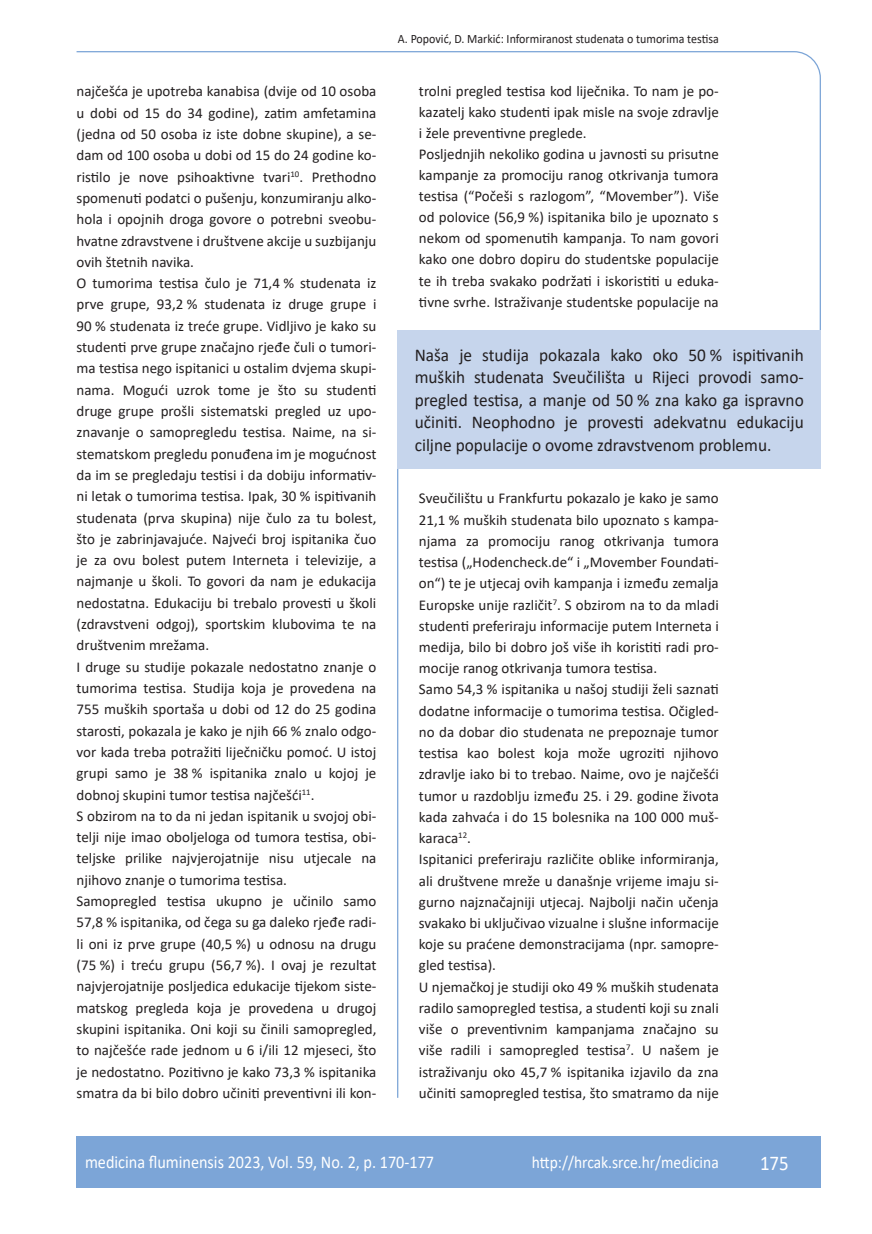
<style>
.page{position:relative;width:872px;height:1234px;background:#fff}
.page>*{position:absolute;margin:0;border:0;box-sizing:border-box;transform-origin:0 0}
.t1{font:21px "Calibri";color:#fff;scale:.9 1}
.anterfile{font:18px/22.5px "Calibri";color:#231f20;text-align:justify;scale:.96 1}
.t2{font:18px "Calibri";color:#fff;scale:.9 1}
.t3{font:17.25px "Calibri";color:#fff;scale:.9 1}
.osnovni_tekst{font:15px/21.3px "Calibri";color:#231f20;text-align:justify}
.glava{font:12.75px "Calibri";color:#231f20;scale:.94 1}
</style>
<div class="page">
<svg style="left:76px;top:51px;width:745px;height:281px"></svg>
<hr style="left:397px;top:463px;width:1px;height:634px;background:#7ca5d7">
<div style="left:77px;top:1135px;width:744px;height:51px;background:#7ca5d7"></div>
<div style="left:398px;top:330px;width:423px;height:138px;background:#c6d5ec"></div>
<p class="osnovni_tekst" style="left:77px;top:80px;width:301px">najčešća je upotreba kanabisa (dvije od 10 osoba u dobi od 15 do 34 godine), zatim amfetamina (jedna od 50 osoba iz iste dobne skupine), a se&shy;dam od 100 osoba u dobi od 15 do 24 godine ko&shy;ristilo je nove psihoaktivne tvari<sup>10</sup>. Prethodno spomenuti podatci o pušenju, konzumiranju alko&shy;hola i opojnih droga govore o potrebni sveobu&shy;hvatne zdravstvene i društvene akcije u suzbijanju ovih štetnih navika.</p>
<p class="osnovni_tekst" style="left:77px;top:272px;width:301px">O tumorima testisa čulo je 71,4 % studenata iz prve grupe, 93,2 % studenata iz druge grupe i 90 % studenata iz treće grupe. Vidljivo je kako su studenti prve grupe značajno rjeđe čuli o tumori&shy;ma testisa nego ispitanici u ostalim dvjema skupi&shy;nama. Mogući uzrok tome je što su studenti druge grupe prošli sistematski pregled uz upo&shy;znavanje o samopregledu testisa. Naime, na si&shy;stematskom pregledu ponuđena im je mogućnost da im se pregledaju testisi i da dobiju informativ&shy;ni letak o tumorima testisa. Ipak, 30 % ispitivanih studenata (prva skupina) nije čulo za tu bolest, što je zabrinjavajuće. Najveći broj ispitanika čuo je za ovu bolest putem Interneta i televizije, a najmanje u školi. To govori da nam je edukacija nedostatna. Edukaciju bi trebalo provesti u školi (zdravstveni odgoj), sportskim klubovima te na društvenim mrežama.</p>
<p class="osnovni_tekst" style="left:77px;top:655px;width:301px">I druge su studije pokazale nedostatno znanje o tumorima testisa. Studija koja je provedena na 755 muških sportaša u dobi od 12 do 25 godina starosti, pokazala je kako je njih 66 % znalo odgo&shy;vor kada treba potražiti liječničku pomoć. U istoj grupi samo je 38 % ispitanika znalo u kojoj je dobnoj skupini tumor testisa najčešći<sup>11</sup>.</p>
<p class="osnovni_tekst" style="left:77px;top:804px;width:301px">S obzirom na to da ni jedan ispitanik u svojoj obi&shy;telji nije imao oboljeloga od tumora testisa, obi&shy;teljske prilike najvjerojatnije nisu utjecale na njihovo znanje o tumorima testisa.</p>
<p class="osnovni_tekst" style="left:77px;top:889px;width:301px">Samopregled testisa ukupno je učinilo samo 57,8 % ispitanika, od čega su ga daleko rjeđe radi&shy;li oni iz prve grupe (40,5 %) u odnosu na drugu (75 %) i treću grupu (56,7 %). I ovaj je rezultat najvjerojatnije posljedica edukacije tijekom siste&shy;matskog pregleda koja je provedena u drugoj skupini ispitanika. Oni koji su činili samopregled, to najčešće rade jednom u 6 i/ili 12 mjeseci, što je nedostatno. Pozitivno je kako 73,3 % ispitanika smatra da bi bilo dobro učiniti preventivni ili kon-</p>
<p class="glava" style="left:398px;top:29px;width:343px">A. Popović, D. Markić: Informiranost studenata o tumorima testisa</p>
<p class="osnovni_tekst" style="left:419px;top:80px;width:301px">trolni pregled testisa kod liječnika. To nam je po&shy;kazatelj kako studenti ipak misle na svoje zdravlje i žele preventivne preglede.</p>
<p class="osnovni_tekst" style="left:419px;top:143px;width:301px">Posljednjih nekoliko godina u javnosti su prisutne kampanje za promociju ranog otkrivanja tumora testisa (“Počeši s razlogom”, “Movember”). Više od polovice (56,9 %) ispitanika bilo je upoznato s nekom od spomenutih kampanja. To nam govori kako one dobro dopiru do studentske populacije te ih treba svakako podržati i iskoristiti u eduka&shy;tivne svrhe. Istraživanje studentske populacije na</p>
<p class="anterfile" style="left:415px;top:343px;width:407px">Naša je studija pokazala kako oko 50 % ispitivanih muških studenata Sveučilišta u Rijeci provodi samo&shy;pregled testisa, a manje od 50 % zna kako ga ispravno učiniti. Neophodno je provesti adekvatnu edukaciju ciljne populacije o ovome zdravstvenom problemu.</p>
<p class="osnovni_tekst" style="left:419px;top:487px;width:301px">Sveučilištu u Frankfurtu pokazalo je kako je samo 21,1 % muških studenata bilo upoznato s kampa&shy;njama za promociju ranog otkrivanja tumora testisa („Hodencheck.de“ i „Movember Foundati&shy;on“) te je utjecaj ovih kampanja i između zemalja Europske unije različit<sup>7</sup>. S obzirom na to da mladi studenti preferiraju informacije putem Interneta i medija, bilo bi dobro još više ih koristiti radi pro&shy;mocije ranog otkrivanja tumora testisa.</p>
<p class="osnovni_tekst" style="left:419px;top:678px;width:301px">Samo 54,3 % ispitanika u našoj studiji želi saznati dodatne informacije o tumorima testisa. Očigled&shy;no da dobar dio studenata ne prepoznaje tumor testisa kao bolest koja može ugroziti njihovo zdravlje iako bi to trebao. Naime, ovo je najčešći tumor u razdoblju između 25. i 29. godine života kada zahvaća i do 15 bolesnika na 100 000 muš&shy;karaca<sup>12</sup>.</p>
<p class="osnovni_tekst" style="left:419px;top:848px;width:301px">Ispitanici preferiraju različite oblike informiranja, ali društvene mreže u današnje vrijeme imaju si&shy;gurno najznačajniji utjecaj. Najbolji način učenja svakako bi uključivao vizualne i slušne informacije koje su praćene demonstracijama (npr. samopre&shy;gled testisa).</p>
<p class="osnovni_tekst" style="left:419px;top:975px;width:301px">U njemačkoj je studiji oko 49 % muških studenata radilo samopregled testisa, a studenti koji su znali više o preventivnim kampanjama značajno su više radili i samopregled testisa<sup>7</sup>. U našem je istraživanju oko 45,7 % ispitanika izjavilo da zna učiniti samopregled testisa, što smatramo da nije</p>
<p class="t2" style="left:85px;top:1149px;width:389px">medicina fluminensis 2023, Vol. 59, No. 2, p. 170-177</p>
<p class="t3" style="left:532px;top:1150px;width:209px">http://hrcak.srce.hr/medicina</p>
<p class="t1" style="left:760px;top:1147px;width:33px">175</p>
</div>
